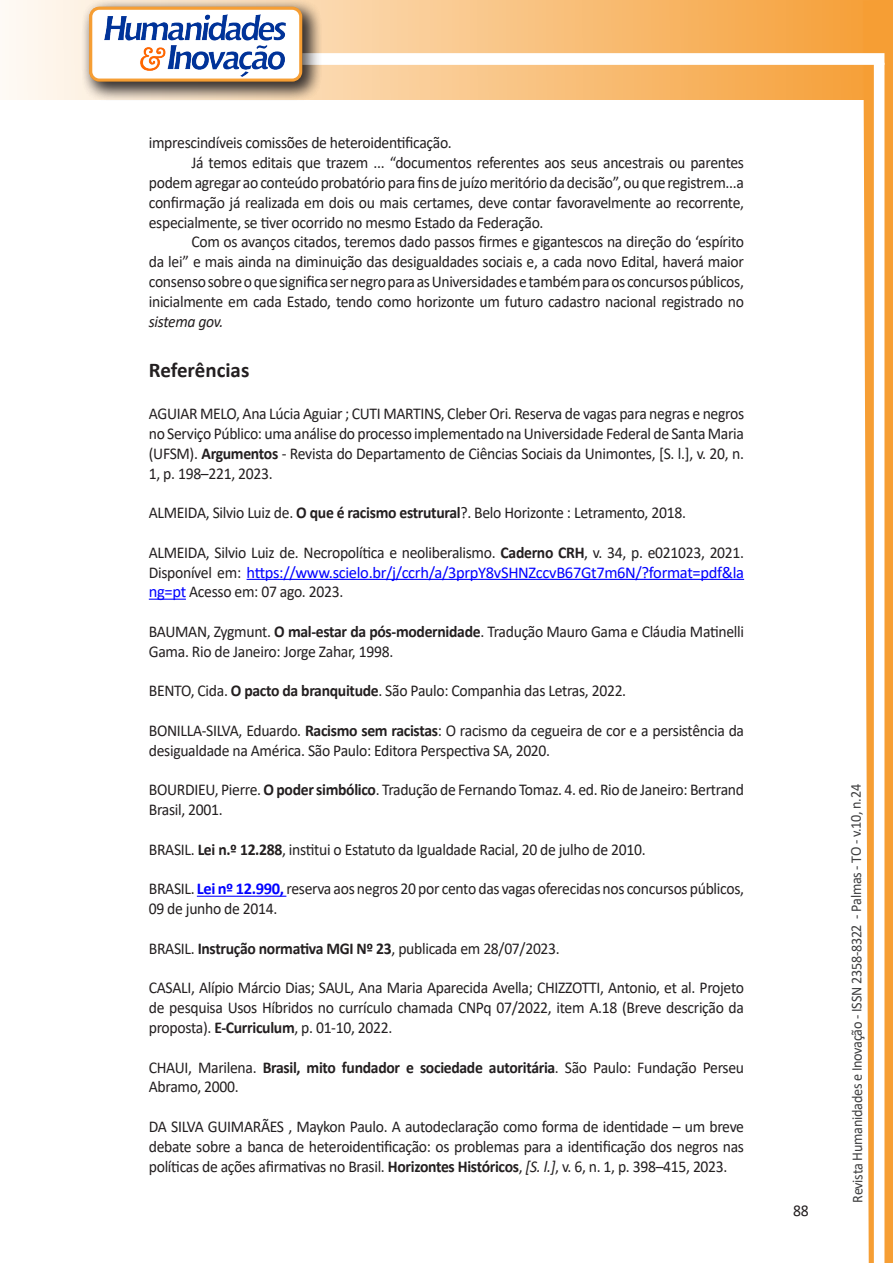
<style>
.page{position:relative;width:893px;height:1263px;background:#fff}
.page>*{position:absolute;margin:0;border:0;box-sizing:border-box;transform-origin:0 0}
.Titulo_2{font:700 21px "Calibri";color:#231f20}
.texto{font:16.5px/19.8px "Calibri";letter-spacing:-.02em;color:#231f20;text-align:justify;scale:.95 1}
.t1{font:15px "Calibri";letter-spacing:-.025em;color:#3e3e3f;scale:.95 1}
.s1{font-style:italic}
.s2{font-weight:700}
.s3{color:#00f}
.s4{font-weight:700;color:#00f}
</style>
<div class="page">
<svg style="left:5px;top:0;width:858px;height:100px;background:#f9c484"></svg>
<div style="left:302px;top:53px;width:582px;height:12px;background:#fff;border:2px solid #fff"></div>
<svg style="left:863px;top:0;width:30px;height:1263px"></svg>
<div style="left:81px;top:0;width:241px;height:102px;background:#231f20;opacity:.75"></div>
<div style="left:91px;top:8px;width:210px;height:72px;background:#fff;border-radius:9px"></div>
<img style="left:104px;top:14px;width:181px;height:62px">
<div style="left:89px;top:7px;width:213px;height:75px;border:3px solid #f69e34;border-radius:9px"></div>
<hr style="left:247px;top:579px;width:497px;height:1px;background:#00f">
<hr style="left:149px;top:599px;width:37px;height:1px;background:#00f">
<hr style="left:197px;top:896px;width:89px;height:1px;background:#00f">
<p class="texto" style="left:149px;top:133px;width:321px">imprescindíveis comissões de heteroidentificação.</p>
<p class="texto" style="left:149px;top:152px;width:628px;text-indent:43px">Já temos editais que trazem ... “documentos referentes aos seus ancestrais ou parentes podem agregar ao conteúdo probatório para fins de juízo meritório da decisão”, ou que registrem...a confirmação já realizada em dois ou mais certames, deve contar favoravelmente ao recorrente, especialmente, se tiver ocorrido no mesmo Estado da Federação.</p>
<p class="texto" style="left:149px;top:232px;width:628px;text-indent:43px">Com os avanços citados, teremos dado passos firmes e gigantescos na direção do ‘espírito da lei” e mais ainda na diminuição das desigualdades sociais e, a cada novo Edital, haverá maior consenso sobre o que significa ser negro para as Universidades e também para os concursos públicos, inicialmente em cada Estado, tendo como horizonte um futuro cadastro nacional registrado no <span class="s1">sistema gov.</span></p>
<p class="Titulo_2" style="left:149px;top:355px;width:102px">Referências</p>
<p class="texto" style="left:149px;top:403px;width:628px">AGUIAR MELO, Ana Lúcia Aguiar ; CUTI MARTINS, Cleber Ori. Reserva de vagas para negras e negros no Serviço Público: uma análise do processo implementado na Universidade Federal de Santa Maria (UFSM). <span class="s2">Argumentos</span> - Revista do Departamento de Ciências Sociais da Unimontes, [S. l.], v. 20, n.<br>1, p. 198–221, 2023.</p>
<p class="texto" style="left:149px;top:502px;width:567px">ALMEIDA, Silvio Luiz de. <span class="s2">O que é racismo estrutural</span>?. Belo Horizonte : Letramento, 2018.</p>
<p class="texto" style="left:149px;top:542px;width:628px">ALMEIDA, Silvio Luiz de. Necropolítica e neoliberalismo. <span class="s2">Caderno CRH</span>, v. 34, p. e021023, 2021.<br>Disponível em: <span class="s3">https://www.scielo.br/j/ccrh/a/3prpY8vSHNZccvB67Gt7m6N/?format=pdf&amp;la ng=pt</span> Acesso em: 07 ago. 2023.</p>
<p class="texto" style="left:149px;top:621px;width:628px">BAUMAN, Zygmunt. <span class="s2">O mal-estar da pós-modernidade</span>. Tradução Mauro Gama e Cláudia Matinelli<br>Gama. Rio de Janeiro: Jorge Zahar, 1998.</p>
<p class="texto" style="left:149px;top:680px;width:504px">BENTO, Cida. <span class="s2">O pacto da branquitude</span>. São Paulo: Companhia das Letras, 2022.</p>
<p class="texto" style="left:149px;top:720px;width:628px">BONILLA-SILVA, Eduardo. <span class="s2">Racismo sem racistas</span>: O racismo da cegueira de cor e a persistência da desigualdade na América. São Paulo: Editora Perspectiva SA, 2020.</p>
<p class="texto" style="left:149px;top:779px;width:628px">BOURDIEU, Pierre. <span class="s2">O poder simbólico</span>. Tradução de Fernando Tomaz. 4. ed. Rio de Janeiro: Bertrand<br>Brasil, 2001.</p>
<p class="texto" style="left:149px;top:839px;width:525px">BRASIL. <span class="s2">Lei n.º 12.288</span>, institui o Estatuto da Igualdade Racial, 20 de julho de 2010.</p>
<p class="texto" style="left:149px;top:878px;width:628px">BRASIL. <span class="s4">Lei nº 12.990,</span> reserva aos negros 20 por cento das vagas oferecidas nos concursos públicos,<br>09 de junho de 2014.</p>
<p class="texto" style="left:149px;top:938px;width:434px">BRASIL. <span class="s2">Instrução normativa MGI Nº 23</span>, publicada em 28/07/2023.</p>
<p class="texto" style="left:149px;top:977px;width:628px">CASALI, Alípio Márcio Dias; SAUL, Ana Maria Aparecida Avella; CHIZZOTTI, Antonio, et al. Projeto de pesquisa Usos Híbridos no currículo chamada CNPq 07/2022, item A.18 (Breve descrição da proposta). <span class="s2">E-Curriculum</span>, p. 01-10, 2022.</p>
<p class="texto" style="left:149px;top:1057px;width:628px">CHAUI, Marilena. <span class="s2">Brasil, mito fundador e sociedade autoritária</span>. São Paulo: Fundação Perseu<br>Abramo, 2000.</p>
<p class="texto" style="left:149px;top:1116px;width:628px">DA SILVA GUIMARÃES , Maykon Paulo. A autodeclaração como forma de identidade – um breve debate sobre a banca de heteroidentificação: os problemas para a identificação dos negros nas políticas de ações afirmativas no Brasil. <span class="s2">Horizontes Históricos</span>, <span class="s1">[S. l.]</span>, v. 6, n. 1, p. 398–415, 2023.</p>
<p class="texto" style="left:793px;top:1200px;width:18px">88</p>
<p class="t1" style="left:846px;top:1203px;width:442px;rotate:-90deg">Revista Humanidades e Inovação - ISSN 2358-8322 - Palmas - TO - v.10, n.24</p>
</div>
